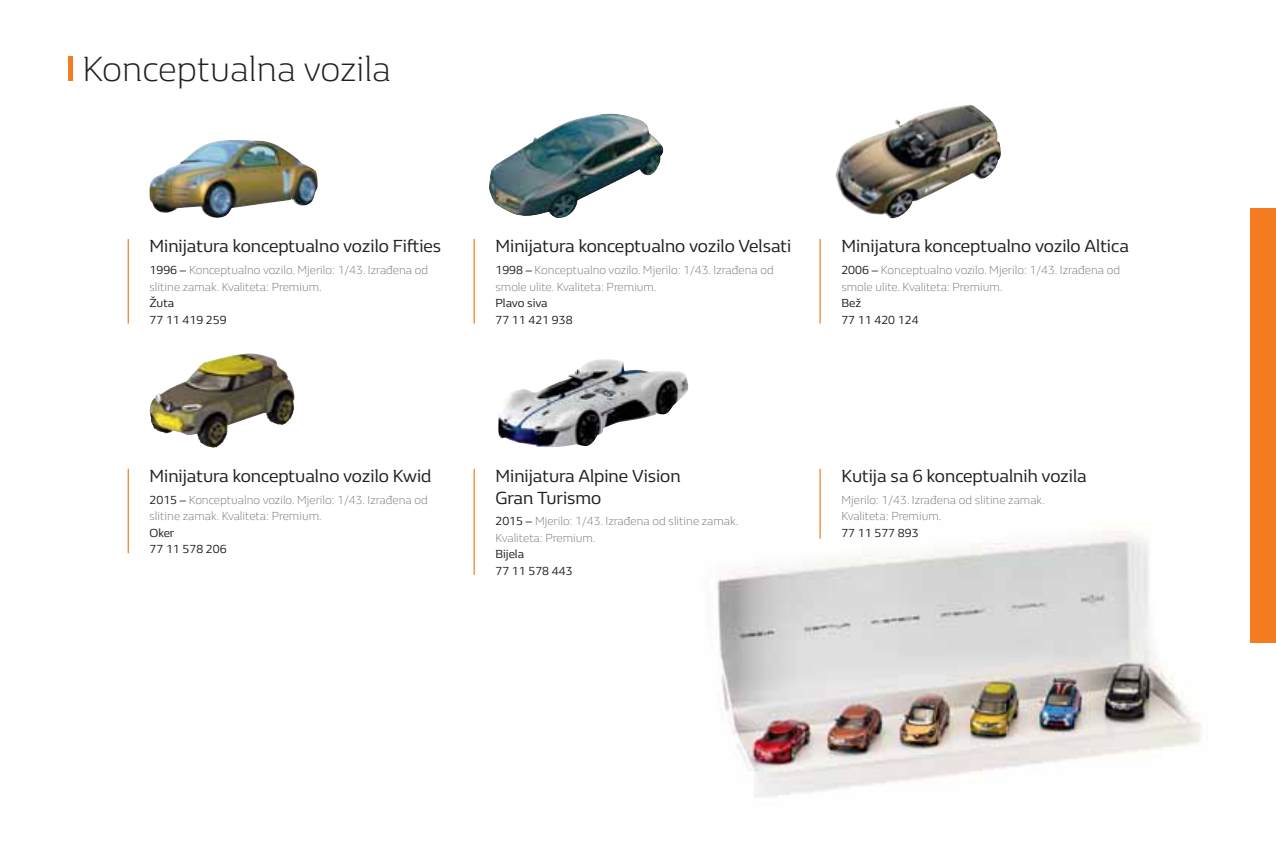
<style>
.page{position:relative;width:1276px;height:851px;background:#fff}
.page>*{position:absolute;margin:0;border:0;box-sizing:border-box;transform-origin:0 0}
.t1{font:300 36px "Renault Life";color:#231f20}
.t2{font:18px/21.6px "Renault Life";color:#231f20}
.t3{font:300 12px/16.5px "Renault Life";color:#77787b}
.t4{font:12px/16.5px "Renault Life";color:#231f20}
.s1{font-weight:400;color:#231f20}
</style>
<div class="page">
<div style="left:1250px;top:208px;width:26px;height:434px;background:#f47b20"></div>
<img style="left:717px;top:520px;width:484px;height:277px">
<hr style="left:473px;top:239px;width:2px;height:84px;background:#f47b20">
<hr style="left:128px;top:239px;width:1px;height:84px;background:#f47b20">
<hr style="left:819px;top:239px;width:1px;height:84px;background:#f47b20">
<img style="left:149px;top:140px;width:169px;height:78px">
<img style="left:835px;top:105px;width:166px;height:113px">
<img style="left:489px;top:113px;width:175px;height:105px">
<hr style="left:819px;top:468px;width:1px;height:70px;background:#f47b20">
<hr style="left:128px;top:468px;width:1px;height:85px;background:#f47b20">
<img style="left:150px;top:353px;width:145px;height:95px">
<hr style="left:473px;top:468px;width:2px;height:107px;background:#f47b20">
<img style="left:498px;top:359px;width:191px;height:88px">
<div style="left:68px;top:56px;width:5px;height:25px;background:#f47b20"></div>
<h1 class="t1" style="left:82px;top:55px;width:310px">Konceptualna vozila</h1>
<h2 class="t2" style="left:149px;top:237px;width:293px">Minijatura konceptualno vozilo Fifties</h2>
<p class="t3" style="left:149px;top:263px;width:280px"><span class="s1">1996 –</span> Konceptualno vozilo. Mjerilo: 1/43. Izrađena od slitine zamak. Kvaliteta: Premium.</p>
<p class="t4" style="left:149px;top:296px;width:79px">Žuta<br>77 11 419 259</p>
<h2 class="t2" style="left:495px;top:237px;width:297px">Minijatura konceptualno vozilo Velsati</h2>
<p class="t3" style="left:495px;top:263px;width:280px"><span class="s1">1998 –</span> Konceptualno vozilo. Mjerilo: 1/43. Izrađena od smole ulite. Kvaliteta: Premium.</p>
<p class="t4" style="left:495px;top:296px;width:79px">Plavo siva<br>77 11 421 938</p>
<h2 class="t2" style="left:841px;top:237px;width:289px">Minijatura konceptualno vozilo Altica</h2>
<p class="t3" style="left:841px;top:263px;width:280px"><span class="s1">2006 –</span> Konceptualno vozilo. Mjerilo: 1/43. Izrađena od smole ulite. Kvaliteta: Premium.</p>
<p class="t4" style="left:841px;top:296px;width:79px">Bež<br>77 11 420 124</p>
<h2 class="t2" style="left:149px;top:467px;width:284px">Minijatura konceptualno vozilo Kwid</h2>
<p class="t3" style="left:149px;top:492px;width:280px"><span class="s1">2015 –</span> Konceptualno vozilo. Mjerilo: 1/43. Izrađena od slitine zamak. Kvaliteta: Premium.</p>
<p class="t4" style="left:149px;top:525px;width:79px">Oker<br>77 11 578 206</p>
<h2 class="t2" style="left:495px;top:467px;width:187px">Minijatura Alpine Vision<br>Gran Turismo</h2>
<p class="t3" style="left:495px;top:514px;width:244px"><span class="s1">2015 –</span> Mjerilo: 1/43. Izrađena od slitine zamak.<br>Kvaliteta: Premium.</p>
<p class="t4" style="left:495px;top:547px;width:79px">Bijela<br>77 11 578 443</p>
<h2 class="t2" style="left:841px;top:467px;width:247px">Kutija sa 6 konceptualnih vozila</h2>
<p class="t3" style="left:841px;top:492px;width:205px">Mjerilo: 1/43. Izrađena od slitine zamak.<br>Kvaliteta: Premium.</p>
<p class="t4" style="left:841px;top:525px;width:79px">77 11 577 893</p>
</div>
